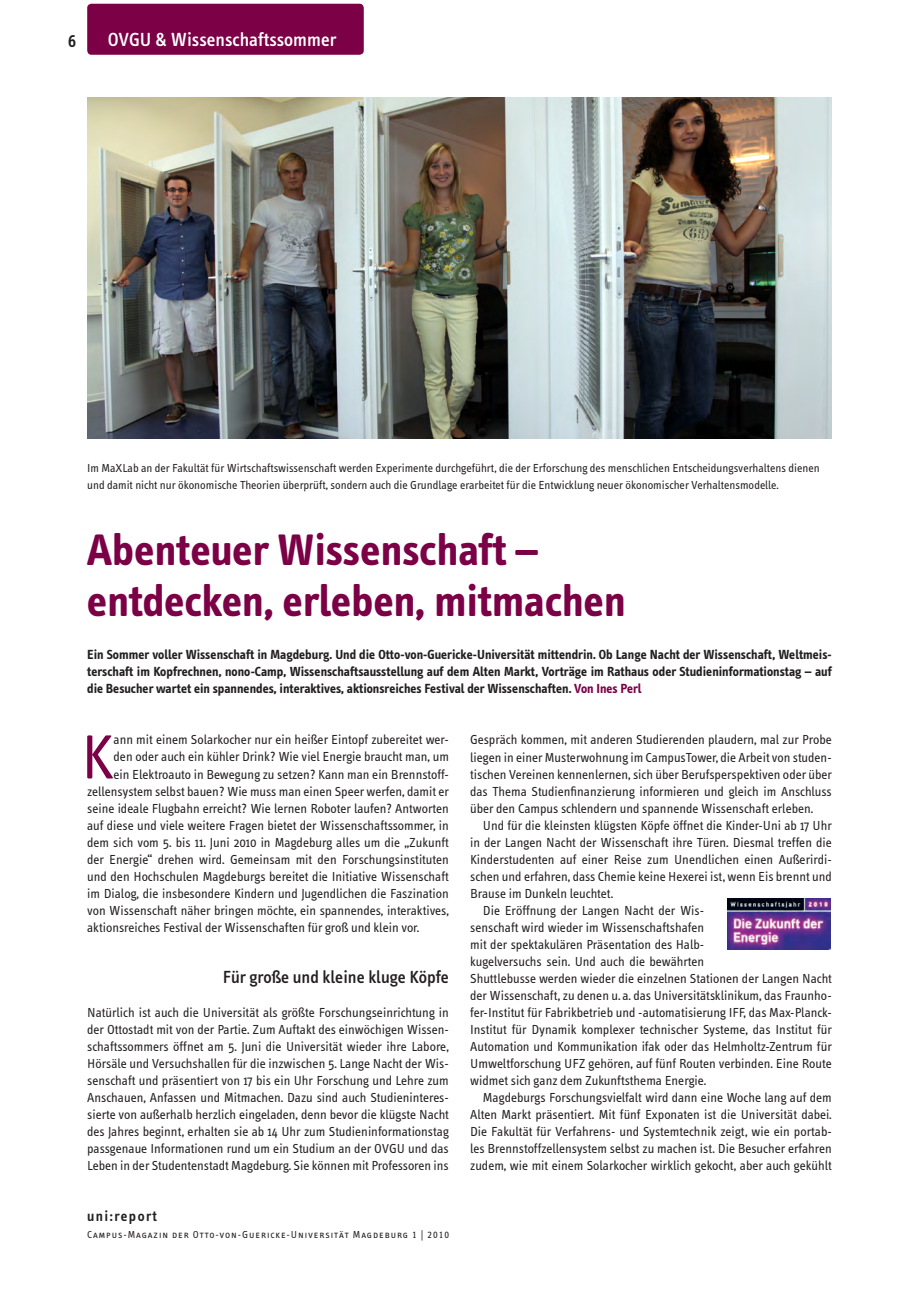
<style>
.page{position:relative;width:919px;height:1289px;background:#fff}
.page>*{position:absolute;margin:0;border:0;box-sizing:border-box;transform-origin:0 0}
.t1{font:64.2px "Info Text";color:#7b0046}
.t2{font:700 45px/51px "Info Text";color:#7b0046}
.t3{font:500 19.5px "Info Text";color:#fff}
.t4{font:19.5px "Info Text Medium Caps";color:#231f20}
.t5{font:500 18px "Info Text";color:#231f20}
.t6{font:600 15px "Info Text";letter-spacing:.09em;color:#231f20}
.t7{font:13.5px/17px "Info Text";color:#231f20;text-align:justify}
.t8{font:700 13.5px/17px "Info Text";color:#231f20;text-align:justify}
.t9{font:12px/17px "Info Text";color:#231f20}
.t10{font:10.5px "Info Text Normal Caps";letter-spacing:.09em;color:#231f20}
.s1{color:#7b0046}
</style>
<div class="page">
<div style="left:87px;top:4px;width:277px;height:51px;background:#7b0046;border-radius:4px"></div>
<img style="left:87px;top:98px;width:744px;height:340px">
<img style="left:727px;top:898px;width:103px;height:51px">
<h3 class="t4" style="left:68px;top:29px;width:10px">6</h3>
<h3 class="t3" style="left:108px;top:29px;width:230px">OVGU &amp; Wissenschaftssommer</h3>
<p class="t9" style="left:87px;top:460px;width:734px">Im MaXLab an der Fakultät für Wirtschaftswissenschaft werden Experimente durchgeführt, die der Erforschung des menschlichen Entscheidungsverhaltens dienen und damit nicht nur ökonomische Theorien überprüft, sondern auch die Grundlage erarbeitet für die Entwicklung neuer ökonomischer Verhaltensmodelle.</p>
<h2 class="t2" style="left:87px;top:525px;width:540px">Abenteuer Wissenschaft – entdecken, erleben, mitmachen</h2>
<p class="t8" style="left:87px;top:646px;width:746px">Ein Sommer voller Wissenschaft in Magdeburg. Und die Otto-von-Guericke-Universität mittendrin. Ob Lange Nacht der Wissenschaft, Weltmeis&shy;terschaft im Kopfrechnen, nono-Camp, Wissenschaftsausstellung auf dem Alten Markt, Vorträge im Rathaus oder Studieninformationstag – auf die Besucher wartet ein spannendes, interaktives, aktionsreiches Festival der Wissenschaften. <span class="s1">Von Ines Perl</span></p>
<h1 class="t1" style="left:81px;top:721px;width:34px">K</h1>
<p class="t7" style="left:114px;top:731px;width:337px">ann mit einem Solarkocher nur ein heißer Eintopf zubereitet wer-</p>
<p class="t7" style="left:114px;top:748px;width:337px">den oder auch ein kühler Drink? Wie viel Energie braucht man, um</p>
<p class="t7" style="left:114px;top:765px;width:337px">ein Elektroauto in Bewegung zu setzen? Kann man ein Brennstoff-</p>
<p class="t7" style="left:87px;top:782px;width:363px">zellensystem selbst bauen? Wie muss man einen Speer werfen, damit er</p>
<p class="t7" style="left:87px;top:799px;width:363px">seine ideale Flugbahn erreicht? Wie lernen Roboter laufen? Antworten</p>
<p class="t7" style="left:87px;top:816px;width:363px">auf diese und viele weitere Fragen bietet der Wissenschaftssommer, in</p>
<p class="t7" style="left:87px;top:833px;width:363px">dem sich vom 5. bis 11. Juni 2010 in Magdeburg alles um die „Zukunft</p>
<p class="t7" style="left:87px;top:850px;width:363px">der Energie“ drehen wird. Gemeinsam mit den Forschungsinstituten</p>
<p class="t7" style="left:87px;top:867px;width:363px">und den Hochschulen Magdeburgs bereitet die Initiative Wissenschaft</p>
<p class="t7" style="left:87px;top:884px;width:363px">im Dialog, die insbesondere Kindern und Jugendlichen die Faszination</p>
<p class="t7" style="left:87px;top:901px;width:363px">von Wissenschaft näher bringen möchte, ein spannendes, interaktives,</p>
<p class="t7" style="left:87px;top:918px;width:333px">aktionsreiches Festival der Wissenschaften für groß und klein vor.</p>
<h3 class="t5" style="left:223px;top:966px;width:227px">Für große und kleine kluge Köpfe</h3>
<p class="t7" style="left:87px;top:1003px;width:363px">Natürlich ist auch die Universität als größte Forschungseinrichtung in der Ottostadt mit von der Partie. Zum Auftakt des einwöchigen Wissen&shy;schaftssommers öffnet am 5. Juni die Universität wieder ihre Labore, Hörsäle und Versuchshallen für die inzwischen 5. Lange Nacht der Wis&shy;senschaft und präsentiert von 17 bis ein Uhr Forschung und Lehre zum Anschauen, Anfassen und Mitmachen. Dazu sind auch Studieninteres&shy;sierte von außerhalb herzlich eingeladen, denn bevor die klügste Nacht des Jahres beginnt, erhalten sie ab 14 Uhr zum Studieninformationstag passgenaue Informationen rund um ein Studium an der OVGU und das Leben in der Studentenstadt Magdeburg. Sie können mit Professoren ins</p>
<p class="t6" style="left:87px;top:1207px;width:71px">uni:report</p>
<p class="t10" style="left:87px;top:1228px;width:363px">Campus-Magazin der Otto-von-Guericke-Universität Magdeburg 1 | 2010</p>
<p class="t7" style="left:470px;top:731px;width:363px">Gespräch kommen, mit anderen Studierenden plaudern, mal zur Probe liegen in einer Musterwohnung im CampusTower, die Arbeit von studen&shy;tischen Vereinen kennenlernen, sich über Berufsperspektiven oder über das Thema Studienfinanzierung informieren und gleich im Anschluss über den Campus schlendern und spannende Wissenschaft erleben.</p>
<p class="t7" style="left:483px;top:816px;width:350px">Und für die kleinsten klügsten Köpfe öffnet die Kinder-Uni ab 17 Uhr</p>
<p class="t7" style="left:470px;top:833px;width:363px">in der Langen Nacht der Wissenschaft ihre Türen. Diesmal treffen die</p>
<p class="t7" style="left:470px;top:850px;width:363px">Kinderstudenten auf einer Reise zum Unendlichen einen Außerirdi-</p>
<p class="t7" style="left:470px;top:867px;width:363px">schen und erfahren, dass Chemie keine Hexerei ist, wenn Eis brennt und</p>
<p class="t7" style="left:470px;top:884px;width:145px">Brause im Dunkeln leuchtet.</p>
<p class="t7" style="left:483px;top:901px;width:223px">Die Eröffnung der Langen Nacht der Wis-</p>
<p class="t7" style="left:470px;top:918px;width:235px">senschaft wird wieder im Wissenschaftshafen</p>
<p class="t7" style="left:470px;top:935px;width:235px">mit der spektakulären Präsentation des Halb-</p>
<p class="t7" style="left:470px;top:952px;width:235px">kugelversuchs sein. Und auch die bewährten</p>
<p class="t7" style="left:470px;top:969px;width:363px">Shuttlebusse werden wieder die einzelnen Stationen der Langen Nacht</p>
<p class="t7" style="left:470px;top:987px;width:363px">der Wissenschaft, zu denen u. a. das Universitätsklinikum, das Fraunho-</p>
<p class="t7" style="left:470px;top:1004px;width:361px">fer-Institut für Fabrikbetrieb und -automatisierung IFF, das Max-Planck-</p>
<p class="t7" style="left:470px;top:1021px;width:363px">Institut für Dynamik komplexer technischer Systeme, das Institut für</p>
<p class="t7" style="left:470px;top:1038px;width:363px">Automation und Kommunikation ifak oder das Helmholtz-Zentrum für</p>
<p class="t7" style="left:470px;top:1054px;width:363px">Umweltforschung UFZ gehören, auf fünf Routen verbinden. Eine Route</p>
<p class="t7" style="left:470px;top:1071px;width:238px">widmet sich ganz dem Zukunftsthema Energie.</p>
<p class="t7" style="left:483px;top:1089px;width:350px">Magdeburgs Forschungsvielfalt wird dann eine Woche lang auf dem</p>
<p class="t7" style="left:470px;top:1106px;width:363px">Alten Markt präsentiert. Mit fünf Exponaten ist die Universität dabei.</p>
<p class="t7" style="left:470px;top:1123px;width:363px">Die Fakultät für Verfahrens- und Systemtechnik zeigt, wie ein portab-</p>
<p class="t7" style="left:470px;top:1140px;width:363px">les Brennstoffzellensystem selbst zu machen ist. Die Besucher erfahren</p>
<p class="t7" style="left:470px;top:1157px;width:363px">zudem, wie mit einem Solarkocher wirklich gekocht, aber auch gekühlt</p>
</div>
